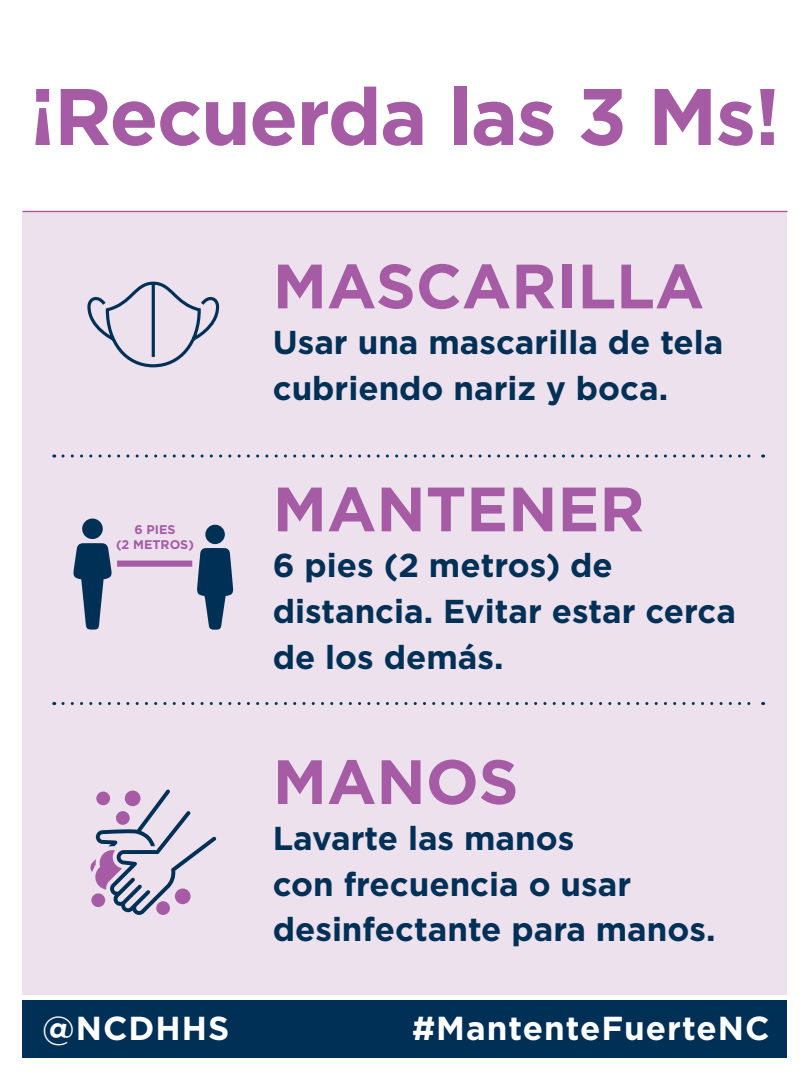
<style>
.page{position:relative;width:810px;height:1080px;background:#fff}
.page>*{position:absolute;margin:0;border:0;box-sizing:border-box;transform-origin:0 0}
.t1{font:700 80px "Gotham";letter-spacing:-.02em;color:#a65ca5}
.t2{font:700 62.5px "Gotham";color:#a65ca5}
.t3{font:700 33.19px "Gotham";letter-spacing:.03em;color:#fff}
.t4{font:700 33.06px/45.8px "Gotham";color:#003056}
.t5{font:700 12.56px/15.1px "Gotham";color:#a65ca5;text-align:center}
</style>
<div class="page">
<div style="left:22px;top:212px;width:766px;height:783px;background:#ede1ee"></div>
<hr style="left:22px;top:211px;width:766px;height:1px;background:#a65ca5">
<div style="left:22px;top:1000px;width:766px;height:58px;background:#003056"></div>
<svg style="left:63px;top:454px;width:701px;height:4px"></svg>
<svg style="left:63px;top:702px;width:701px;height:3px"></svg>
<svg style="left:87px;top:281px;width:133px;height:87px"></svg>
<svg style="left:90px;top:789px;width:126px;height:126px"></svg>
<svg style="left:73px;top:543px;width:39px;height:87px"></svg>
<svg style="left:197px;top:548px;width:36px;height:82px"></svg>
<div style="left:82px;top:519px;width:21px;height:20px;background:#003056;border-radius:50%"></div>
<div style="left:205px;top:525px;width:20px;height:19px;background:#003056;border-radius:50%"></div>
<div style="left:117px;top:561px;width:75px;height:6px;background:#a65ca5"></div>
<h1 class="t1" style="left:30px;top:64px;width:752px">¡Recuerda las 3 Ms!</h1>
<p class="t5" style="left:116px;top:522px;width:79px">6 PIES<br>(2 METROS)</p>
<p class="t3" style="left:42px;top:1007px;width:189px">@NCDHHS</p>
<h2 class="t2" style="left:273px;top:245px;width:433px">MASCARILLA</h2>
<p class="t4" style="left:273px;top:319px;width:452px">Usar una mascarilla de tela cubriendo nariz y boca.</p>
<h2 class="t2" style="left:273px;top:468px;width:373px">MANTENER</h2>
<p class="t4" style="left:273px;top:542px;width:465px">6 pies (2 metros) de distancia. Evitar estar cerca de los demás.</p>
<h2 class="t2" style="left:273px;top:740px;width:247px">MANOS</h2>
<p class="t4" style="left:273px;top:815px;width:444px">Lavarte las manos<br>con frecuencia o usar desinfectante para manos.</p>
<p class="t3" style="left:412px;top:1007px;width:359px">#MantenteFuerteNC</p>
</div>
